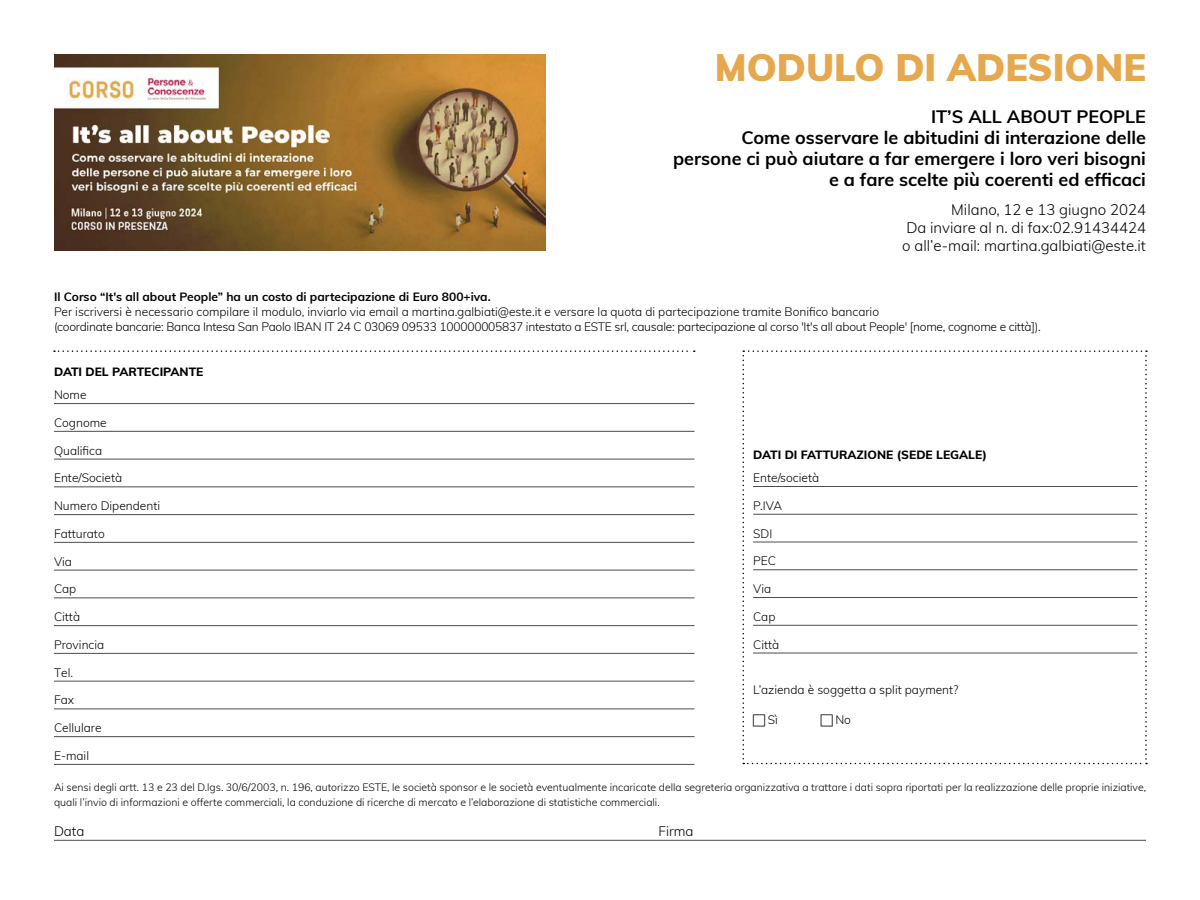
<style>
.page{position:relative;width:1200px;height:900px;background:#fff}
.page>*{position:absolute;margin:0;border:0;box-sizing:border-box;transform-origin:0 0}
.t1{font:900 37.5px "Muli";color:#e6a84e}
.t2{font:700 18px/21px "Muli";color:#000;text-align:right}
.t3{font:300 15px/18px "Muli";color:#000;text-align:justify}
.t4{font:300 13.5px "Muli";color:#000}
.t5{font:300 12px/15px "Muli";letter-spacing:-.02em;color:#000}
.t6{font:300 12px "Muli";color:#000}
.t7{font:700 12px "Muli";color:#000}
.t8{font:800 12px "Muli";color:#000}
.t9{font:300 10.5px/15px "Muli";color:#000}
</style>
<div class="page">
<hr style="left:54px;top:403px;width:640px;height:1px;background:#4d4d4d">
<hr style="left:54px;top:431px;width:640px;height:1px;background:#4d4d4d">
<hr style="left:54px;top:459px;width:640px;height:1px;background:#4d4d4d">
<hr style="left:54px;top:487px;width:640px;height:1px;background:#4d4d4d">
<hr style="left:54px;top:514px;width:640px;height:1px;background:#4d4d4d">
<hr style="left:54px;top:542px;width:640px;height:1px;background:#4d4d4d">
<hr style="left:54px;top:570px;width:640px;height:1px;background:#4d4d4d">
<hr style="left:54px;top:598px;width:640px;height:1px;background:#4d4d4d">
<hr style="left:54px;top:625px;width:640px;height:1px;background:#4d4d4d">
<hr style="left:54px;top:653px;width:640px;height:1px;background:#4d4d4d">
<hr style="left:54px;top:681px;width:640px;height:1px;background:#4d4d4d">
<hr style="left:54px;top:709px;width:640px;height:1px;background:#4d4d4d">
<hr style="left:54px;top:736px;width:640px;height:1px;background:#4d4d4d">
<hr style="left:54px;top:764px;width:640px;height:1px;background:#4d4d4d">
<hr style="left:54px;top:840px;width:1092px;height:1px;background:#4d4d4d">
<svg style="left:54px;top:350px;width:641px;height:2px"></svg>
<img style="left:54px;top:54px;width:491px;height:197px">
<svg style="left:742px;top:350px;width:405px;height:414px"></svg>
<h1 class="t1" style="left:715px;top:40px;width:433px">MODULO DI ADESIONE</h1>
<h2 class="t2" style="left:673px;top:105px;width:474px">IT’S ALL ABOUT PEOPLE<br>Come osservare le abitudini di interazione delle persone ci può aiutare a far emergere i loro veri bisogni e a fare scelte più coerenti ed efficaci</h2>
<h3 class="t3" style="left:902px;top:199px;width:245px;text-indent:49px">Milano, 12 e 13 giugno 2024<br>Da inviare al n. di fax:02.91434424 o all’e-mail: martina.galbiati@este.it</h3>
<p class="t7" style="left:54px;top:288px;width:438px">Il Corso “It's all about People” ha un costo di partecipazione di Euro 800+iva.</p>
<p class="t5" style="left:54px;top:304px;width:988px">Per iscriversi è necessario compilare il modulo, inviarlo via email a martina.galbiati@este.it e versare la quota di partecipazione tramite Bonifico bancario<br>(coordinate bancarie: Banca Intesa San Paolo IBAN IT 24 C 03069 09533 100000005837 intestato a ESTE srl, causale: partecipazione al corso 'It's all about People' [nome, cognome e città]).</p>
<p class="t8" style="left:54px;top:363px;width:151px">DATI DEL PARTECIPANTE</p>
<p class="t6" style="left:54px;top:386px;width:34px">Nome</p>
<p class="t6" style="left:54px;top:414px;width:54px">Cognome</p>
<p class="t6" style="left:54px;top:442px;width:50px">Qualifica</p>
<p class="t6" style="left:54px;top:469px;width:70px">Ente/Società</p>
<p class="t6" style="left:54px;top:497px;width:108px">Numero Dipendenti</p>
<p class="t6" style="left:54px;top:525px;width:52px">Fatturato</p>
<p class="t6" style="left:54px;top:553px;width:20px">Via</p>
<p class="t6" style="left:54px;top:580px;width:24px">Cap</p>
<p class="t6" style="left:54px;top:608px;width:28px">Città</p>
<p class="t6" style="left:54px;top:636px;width:52px">Provincia</p>
<p class="t6" style="left:54px;top:664px;width:21px">Tel.</p>
<p class="t6" style="left:54px;top:691px;width:22px">Fax</p>
<p class="t6" style="left:54px;top:719px;width:49px">Cellulare</p>
<p class="t6" style="left:54px;top:747px;width:37px">E-mail</p>
<p class="t8" style="left:753px;top:446px;width:235px">DATI DI FATTURAZIONE (SEDE LEGALE)</p>
<p class="t6" style="left:753px;top:469px;width:67px">Ente/società</p>
<p class="t6" style="left:753px;top:497px;width:30px">P.IVA</p>
<p class="t6" style="left:753px;top:525px;width:21px">SDI</p>
<p class="t6" style="left:753px;top:552px;width:24px">PEC</p>
<p class="t6" style="left:753px;top:580px;width:20px">Via</p>
<p class="t6" style="left:753px;top:608px;width:24px">Cap</p>
<p class="t6" style="left:753px;top:636px;width:28px">Città</p>
<p class="t6" style="left:753px;top:681px;width:207px">L’azienda è soggetta a split payment?</p>
<p class="t6" style="left:768px;top:711px;width:11px">Sì</p>
<p class="t6" style="left:835px;top:711px;width:17px">No</p>
<p class="t9" style="left:54px;top:779px;width:1094px">Ai sensi degli artt. 13 e 23 del D.lgs. 30/6/2003, n. 196, autorizzo ESTE, le società sponsor e le società eventualmente incaricate della segreteria organizzativa a trattare i dati sopra riportati per la realizzazione delle proprie iniziative, quali l’invio di informazioni e offerte commerciali, la conduzione di ricerche di mercato e l’elaborazione di statistiche commerciali.</p>
<p class="t4" style="left:54px;top:821px;width:32px">Data</p>
<p class="t4" style="left:659px;top:821px;width:37px">Firma</p>
</div>
